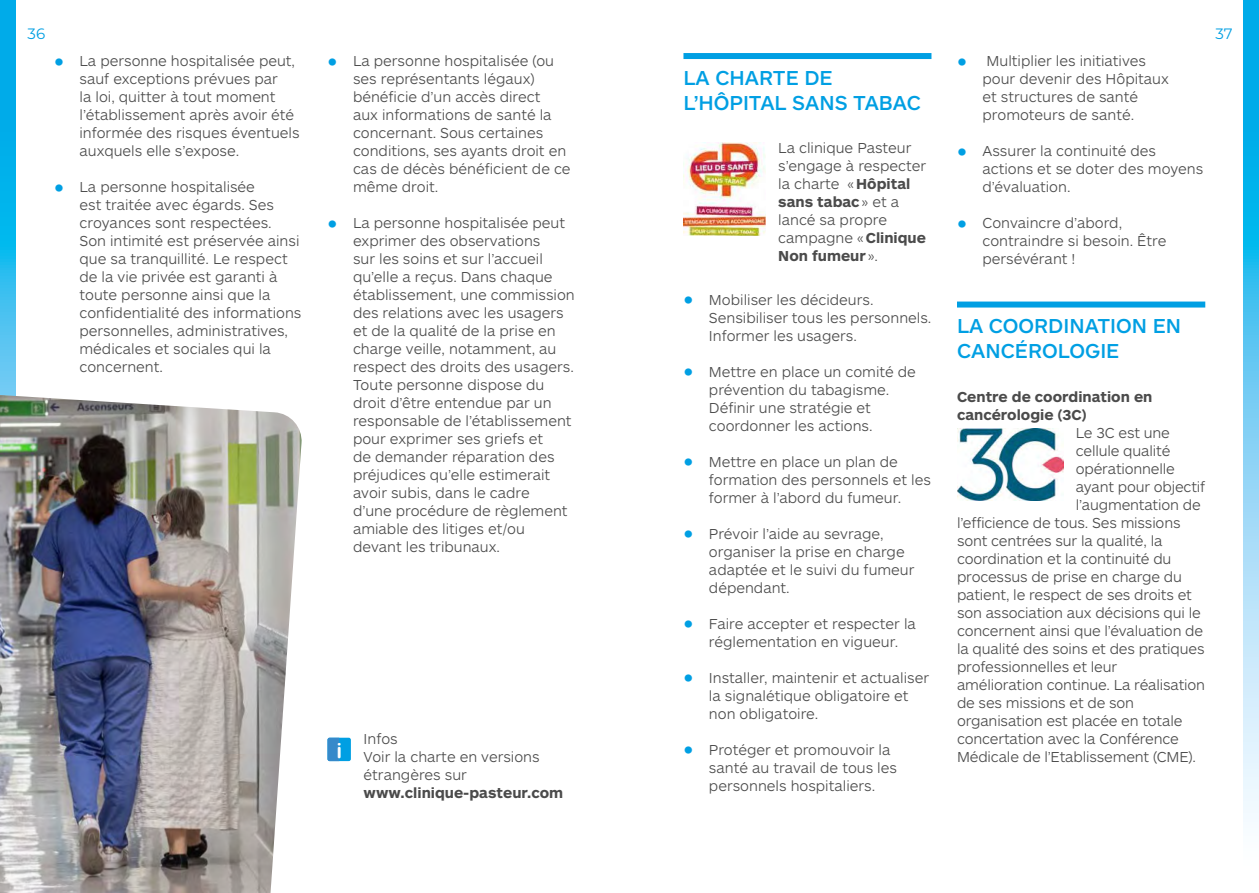
<style>
.page{position:relative;width:1259px;height:893px;background:#fff}
.page>*{position:absolute;margin:0;border:0;box-sizing:border-box;transform-origin:0 0}
.t1{font:500 21px/25.2px "ARS Maquette";color:#009fe3}
.t2{font:21px "Arial Rounded MT Bold";color:#fff}
.t3{font:300 15px/18px "ARS Maquette";color:#4b4b4b}
.t4{font:700 15px/18px "ARS Maquette";color:#4b4b4b}
.t5{font:15px "Montserrat";color:#009fe3}
.s1{font-weight:400;font-size:27px;color:#009fe3}
.s2{font-weight:700}
</style>
<div class="page">
<svg style="left:0;top:0;width:16px;height:395px;background:#1bb6ec"></svg>
<svg style="left:1243px;top:0;width:16px;height:822px;background:#6dcdf3"></svg>
<div style="left:327px;top:738px;width:24px;height:23px;background:#009fe3;border-radius:2px"></div>
<svg style="left:327px;top:738px;width:12px;height:23px"></svg>
<div style="left:683px;top:53px;width:248px;height:6px;background:#009fe3"></div>
<img style="left:683px;top:143px;width:82px;height:92px">
<img style="left:0;top:395px;width:302px;height:498px">
<div style="left:957px;top:302px;width:248px;height:6px;background:#009fe3"></div>
<img style="left:957px;top:429px;width:106px;height:72px">
<p class="t5" style="left:28px;top:24px;width:19px">36</p>
<p class="t5" style="left:1215px;top:24px;width:19px">37</p>
<p class="t3" style="left:353px;top:51px;width:219px;text-indent:-26px"><span class="s1">•</span> La personne hospitalisée (ou ses représentants légaux) bénéficie d’un accès direct<br>aux informations de santé la concernant. Sous certaines conditions, ses ayants droit en cas de décès bénéficient de ce même droit.</p>
<p class="t3" style="left:353px;top:213px;width:223px;text-indent:-26px"><span class="s1">•</span> La personne hospitalisée peut exprimer des observations<br>sur les soins et sur l’accueil qu’elle a reçus. Dans chaque établissement, une commission des relations avec les usagers et de la qualité de la prise en charge veille, notamment, au respect des droits des usagers.<br>Toute personne dispose du droit d’être entendue par un responsable de l’établissement pour exprimer ses griefs et<br>de demander réparation des préjudices qu’elle estimerait avoir subis, dans le cadre<br>d’une procédure de règlement amiable des litiges et/ou devant les tribunaux.</p>
<p class="t3" style="left:80px;top:51px;width:221px;text-indent:-26px"><span class="s1">•</span> La personne hospitalisée peut, sauf exceptions prévues par<br>la loi, quitter à tout moment l’établissement après avoir été informée des risques éventuels auxquels elle s’expose.</p>
<p class="t3" style="left:80px;top:177px;width:223px;text-indent:-26px"><span class="s1">•</span> La personne hospitalisée<br>est traitée avec égards. Ses croyances sont respectées.<br>Son intimité est préservée ainsi que sa tranquillité. Le respect de la vie privée est garanti à toute personne ainsi que la confidentialité des informations personnelles, administratives, médicales et sociales qui la concernent.</p>
<p class="t3" style="left:982px;top:51px;width:188px;text-indent:-26px"><span class="s1">•</span> Multiplier les initiatives pour devenir des Hôpitaux et structures de santé promoteurs de santé.</p>
<p class="t3" style="left:982px;top:141px;width:222px;text-indent:-26px"><span class="s1">•</span> Assurer la continuité des actions et se doter des moyens d’évaluation.</p>
<p class="t3" style="left:982px;top:213px;width:185px;text-indent:-26px"><span class="s1">•</span> Convaincre d’abord, contraindre si besoin. Être persévérant !</p>
<h1 class="t1" style="left:683px;top:64px;width:239px">LA CHARTE DE<br>L’HÔPITAL SANS TABAC</h1>
<p class="t3" style="left:778px;top:138px;width:149px">La clinique Pasteur s’engage à respecter la charte «<span class="s2">Hôpital sans tabac</span>» et a lancé sa propre campagne «<span class="s2">Clinique<br>Non fumeur</span> ».</p>
<p class="t3" style="left:709px;top:290px;width:224px;text-indent:-26px"><span class="s1">•</span> Mobiliser les décideurs.<br>Sensibiliser tous les personnels.<br>Informer les usagers.</p>
<p class="t3" style="left:709px;top:362px;width:208px;text-indent:-26px"><span class="s1">•</span> Mettre en place un comité de prévention du tabagisme.<br>Définir une stratégie et coordonner les actions.</p>
<p class="t3" style="left:709px;top:452px;width:223px;text-indent:-26px"><span class="s1">•</span> Mettre en place un plan de formation des personnels et les former à l’abord du fumeur.</p>
<p class="t3" style="left:709px;top:524px;width:207px;text-indent:-26px"><span class="s1">•</span> Prévoir l’aide au sevrage, organiser la prise en charge adaptée et le suivi du fumeur dépendant.</p>
<p class="t3" style="left:683px;top:614px;width:234px;text-align:center"><span class="s1">•</span> Faire accepter et respecter la réglementation en vigueur.</p>
<p class="t3" style="left:709px;top:668px;width:222px;text-indent:-26px"><span class="s1">•</span> Installer, maintenir et actualiser la signalétique obligatoire et non obligatoire.</p>
<p class="t3" style="left:709px;top:740px;width:190px;text-indent:-26px"><span class="s1">•</span> Protéger et promouvoir la santé au travail de tous les personnels hospitaliers.</p>
<h1 class="t1" style="left:957px;top:312px;width:226px">LA COORDINATION EN<br>CANCÉROLOGIE</h1>
<p class="t4" style="left:957px;top:387px;width:197px">Centre de coordination en cancérologie (3C)</p>
<p class="t3" style="left:1075px;top:423px;width:96px">Le 3C est une</p>
<p class="t3" style="left:1075px;top:441px;width:96px">cellule qualité</p>
<p class="t3" style="left:1075px;top:459px;width:101px">opérationnelle</p>
<p class="t3" style="left:1075px;top:477px;width:131px">ayant pour objectif</p>
<p class="t3" style="left:1075px;top:495px;width:126px">l’augmentation de</p>
<p class="t3" style="left:957px;top:513px;width:225px">l’efficience de tous. Ses missions</p>
<p class="t3" style="left:957px;top:531px;width:207px">sont centrées sur la qualité, la</p>
<p class="t3" style="left:957px;top:549px;width:216px">coordination et la continuité du</p>
<p class="t3" style="left:957px;top:567px;width:226px">processus de prise en charge du</p>
<p class="t3" style="left:957px;top:585px;width:236px">patient, le respect de ses droits et</p>
<p class="t3" style="left:957px;top:603px;width:245px">son association aux décisions qui le</p>
<p class="t3" style="left:957px;top:621px;width:248px">concernent ainsi que l’évaluation de</p>
<p class="t3" style="left:957px;top:639px;width:249px">la qualité des soins et des pratiques</p>
<p class="t3" style="left:957px;top:657px;width:162px">professionnelles et leur</p>
<p class="t3" style="left:957px;top:675px;width:250px">amélioration continue. La réalisation</p>
<p class="t3" style="left:957px;top:693px;width:179px">de ses missions et de son</p>
<p class="t3" style="left:957px;top:711px;width:227px">organisation est placée en totale</p>
<p class="t3" style="left:957px;top:729px;width:223px">concertation avec la Conférence</p>
<p class="t3" style="left:957px;top:747px;width:241px">Médicale de l’Etablissement (CME).</p>
<h1 class="t2" style="left:336px;top:738px;width:7px">i</h1>
<p class="t3" style="left:364px;top:729px;width:177px">Infos<br>Voir la charte en versions étrangères sur</p>
<p class="t4" style="left:364px;top:783px;width:201px">www.clinique-pasteur.com</p>
</div>
